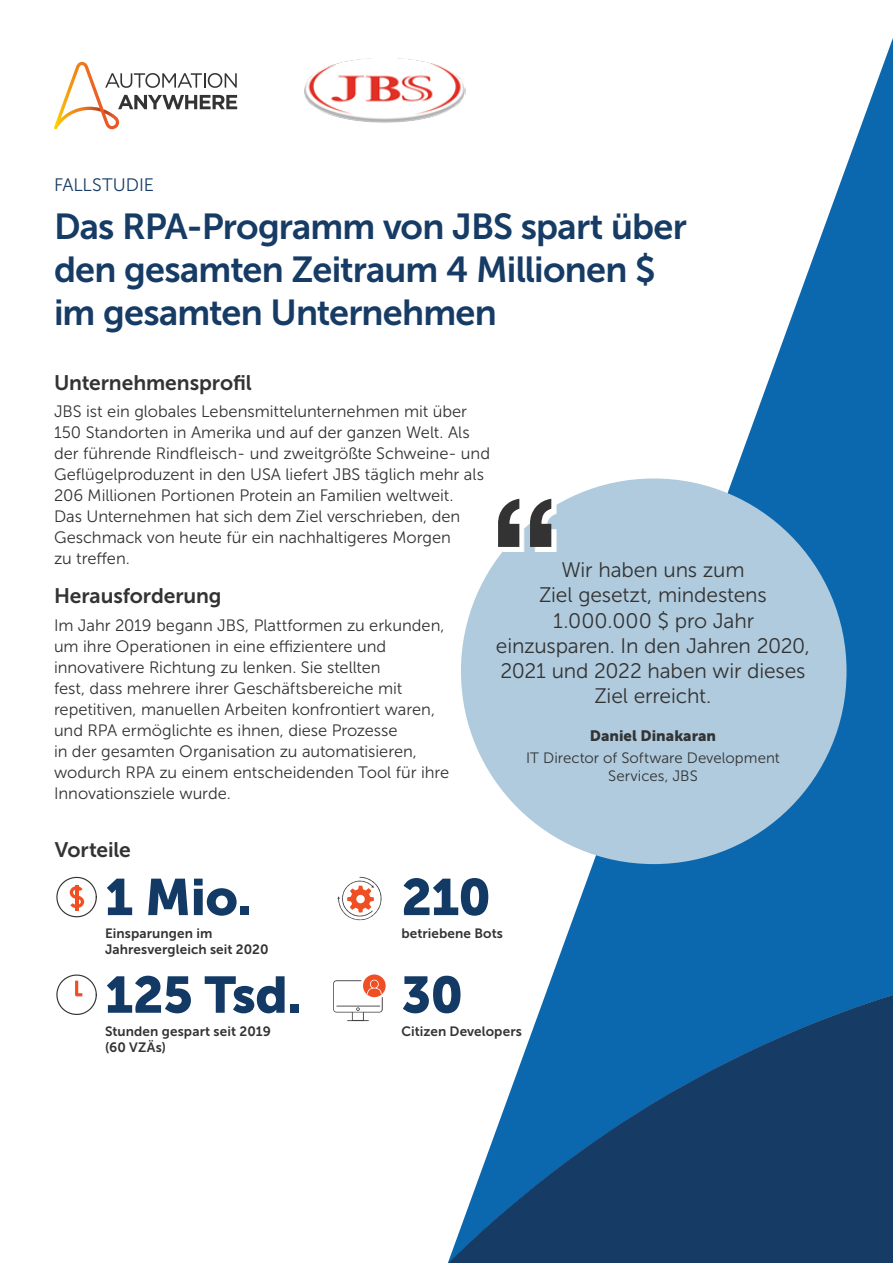
<style>
.page{position:relative;width:893px;height:1263px;background:#fff}
.page>*{position:absolute;margin:0;border:0;box-sizing:border-box;transform-origin:0 0}
.t1{font:51px "Museo Sans 900";letter-spacing:-.01em;color:#133a65}
.t2{font:36px/43.2px "Museo Sans 700";letter-spacing:-.02em;color:#163b65}
.t3{font:21px/25.2px "Museo Sans 300";letter-spacing:-.005em;color:#333;text-align:center}
.t4{font:21px "Museo Sans 700";letter-spacing:-.005em;color:#333}
.t5{font:18px "Museo Sans 300";letter-spacing:-.005em;color:#163b65}
.t6{font:16.5px/21px "Museo Sans 300";color:#333}
.t7{font:15px/18px "Museo Sans 300";letter-spacing:.005em;color:#333;text-align:center}
.t8{font:15px "Museo Sans 900";letter-spacing:.005em;color:#333}
.t9{font:13.5px/16.2px "Museo Sans 700";letter-spacing:.01em;color:#333}
</style>
<div class="page">
<svg style="left:461px;top:38px;width:432px;height:906px"></svg>
<svg style="left:448px;top:944px;width:445px;height:319px;background:#316695"></svg>
<div style="left:461px;top:478px;width:385px;height:386px;background:#b0cbdd;border-radius:50%"></div>
<svg style="left:503px;top:503px;width:53px;height:49px"></svg>
<svg style="left:498px;top:499px;width:53px;height:48px"></svg>
<svg style="left:54px;top:62px;width:183px;height:67px"></svg>
<img style="left:304px;top:57px;width:161px;height:65px">
<svg style="left:56px;top:876px;width:41px;height:42px"></svg>
<hr style="left:75px;top:885px;width:3px;height:25px;background:#f04f24">
<svg style="left:337px;top:877px;width:45px;height:44px"></svg>
<svg style="left:56px;top:974px;width:41px;height:41px"></svg>
<svg style="left:333px;top:974px;width:53px;height:47px"></svg>
<div style="left:371px;top:980px;width:7px;height:8px;background:#f04f24;border-radius:50%"></div>
<p class="t5" style="left:54px;top:175px;width:102px">FALLSTUDIE</p>
<h2 class="t2" style="left:54px;top:205px;width:634px">Das RPA-Programm von JBS spart über den gesamten Zeitraum 4 Millionen $ im gesamten Unternehmen</h2>
<p class="t4" style="left:54px;top:371px;width:199px">Unternehmensprofil</p>
<p class="t6" style="left:54px;top:401px;width:438px">JBS ist ein globales Lebensmittelunternehmen mit über 150 Standorten in Amerika und auf der ganzen Welt. Als der führende Rindfleisch- und zweitgrößte Schweine- und Geflügelproduzent in den USA liefert JBS täglich mehr als 206 Millionen Portionen Protein an Familien weltweit.<br>Das Unternehmen hat sich dem Ziel verschrieben, den Geschmack von heute für ein nachhaltigeres Morgen<br>zu treffen.</p>
<p class="t4" style="left:54px;top:584px;width:169px">Herausforderung</p>
<p class="t6" style="left:54px;top:615px;width:397px">Im Jahr 2019 begann JBS, Plattformen zu erkunden, um ihre Operationen in eine effizientere und innovativere Richtung zu lenken. Sie stellten<br>fest, dass mehrere ihrer Geschäftsbereiche mit repetitiven, manuellen Arbeiten konfrontiert waren, und RPA ermöglichte es ihnen, diese Prozesse<br>in der gesamten Organisation zu automatisieren, wodurch RPA zu einem entscheidenden Tool für ihre Innovationsziele wurde.</p>
<p class="t3" style="left:496px;top:557px;width:316px">Wir haben uns zum<br>Ziel gesetzt, mindestens<br>1.000.000 $ pro Jahr einzusparen. In den Jahren 2020,<br>2021 und 2022 haben wir dieses<br>Ziel erreicht.</p>
<p class="t8" style="left:590px;top:728px;width:128px">Daniel Dinakaran</p>
<p class="t7" style="left:526px;top:749px;width:255px">IT Director of Software Development<br>Services, JBS</p>
<p class="t4" style="left:55px;top:838px;width:78px">Vorteile</p>
<h1 class="t1" style="left:105px;top:868px;width:148px">1 Mio.</h1>
<p class="t9" style="left:105px;top:925px;width:165px">Einsparungen im<br>Jahresvergleich seit 2020</p>
<h1 class="t1" style="left:105px;top:966px;width:198px">125 Tsd.</h1>
<p class="t9" style="left:105px;top:1023px;width:167px">Stunden gespart seit 2019 (60 VZÄs)</p>
<h1 class="t1" style="left:401px;top:868px;width:91px">210</h1>
<p class="t9" style="left:401px;top:925px;width:103px">betriebene Bots</p>
<h1 class="t1" style="left:401px;top:966px;width:63px">30</h1>
<p class="t9" style="left:401px;top:1023px;width:122px">Citizen Developers</p>
</div>
